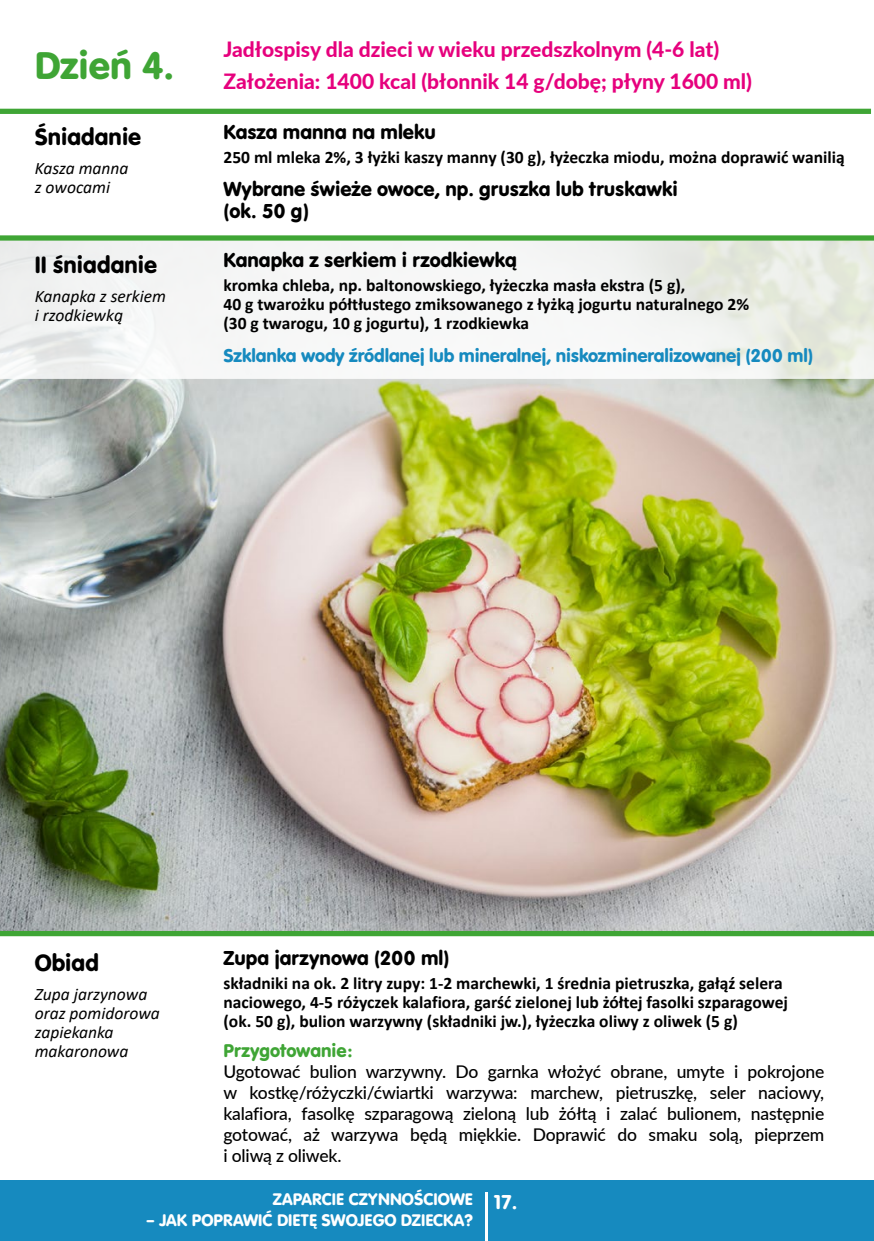
<style>
.page{position:relative;width:874px;height:1241px;background:#fff}
.page>*{position:absolute;margin:0;border:0;box-sizing:border-box;transform-origin:0 0}
.t1{font:40.25px "VAG Rundschrift D";color:#3fa535}
.t2{font:24.5px "VAG Rundschrift D";color:#000}
.t3{font:21px/22.6px "VAG Rundschrift D";color:#000}
.t4{font:800 21px/31.5px "Lato";color:#e6007d}
.t5{font:19.25px "VAG Rundschrift D";letter-spacing:-.01em;color:#168abf}
.t6{font:19.25px "VAG Rundschrift D";color:#3fa535}
.t7{font:700 17.5px/18.9px "Calibri";color:#000}
.t8{font:500 17.5px/21px "Lato";letter-spacing:-.01em;color:#000;text-align:justify}
.t9{font:italic 17.5px/18.9px "Calibri";color:#000}
.t10{font:17.5px "VAG Rundschrift D";color:#fff}
.s1{font-size:21px}
</style>
<div class="page">
<div style="left:0;top:1179px;width:872px;height:61px;background:#168abf"></div>
<hr style="left:485px;top:1191px;width:2px;height:49px;background:#fff">
<img style="left:0;top:379px;width:873px;height:551px">
<svg style="left:0;top:240px;width:873px;height:139px;fill:#f5f6f5"></svg>
<div style="left:0;top:109px;width:870px;height:5px;background:#3fa535"></div>
<div style="left:0;top:235px;width:873px;height:5px;background:#3fa535"></div>
<div style="left:0;top:930px;width:873px;height:6px;background:#3fa535"></div>
<h1 class="t1" style="left:35px;top:42px;width:141px">Dzień 4.</h1>
<h2 class="t2" style="left:35px;top:122px;width:108px">Śniadanie</h2>
<p class="t9" style="left:35px;top:158px;width:95px">Kasza manna z owocami</p>
<h2 class="t2" style="left:35px;top:250px;width:124px">II śniadanie</h2>
<p class="t9" style="left:35px;top:286px;width:133px">Kanapka z serkiem i rzodkiewką</p>
<p class="t4" style="left:223px;top:33px;width:530px">Jadłospisy dla dzieci w wieku przedszkolnym (4-6 lat)<br>Założenia: 1400 kcal (błonnik 14 g/dobę; płyny 1600 ml)</p>
<p class="t3" style="left:223px;top:121px;width:214px">Kasza manna na mleku</p>
<p class="t7" style="left:223px;top:147px;width:622px">250 ml mleka 2%, 3 łyżki kaszy manny (30 g), łyżeczka miodu, można doprawić wanilią</p>
<p class="t3" style="left:223px;top:177px;width:455px">Wybrane świeże owoce, np. gruszka lub truskawki (ok. 50 g)</p>
<p class="t3" style="left:223px;top:248px;width:295px">Kanapka z serkiem i rzodkiewką</p>
<p class="t7" style="left:223px;top:275px;width:527px">kromka chleba, np. baltonowskiego, łyżeczka masła ekstra (5 g),<br>40 g twarożku półtłustego zmiksowanego z łyżką jogurtu naturalnego 2% (30 g twarogu, 10 g jogurtu), 1 rzodkiewka</p>
<p class="t5" style="left:223px;top:344px;width:591px">Szklanka wody źródlanej lub mineralnej, niskozmineralizowanej (200 ml)</p>
<h2 class="t2" style="left:35px;top:947px;width:66px">Obiad</h2>
<p class="t9" style="left:35px;top:983px;width:127px">Zupa jarzynowa oraz pomidorowa zapiekanka makaronowa</p>
<p class="t3" style="left:223px;top:946px;width:227px">Zupa jarzynowa (200 ml)</p>
<p class="t7" style="left:223px;top:973px;width:565px">składniki na ok. 2 litry zupy: 1-2 marchewki, 1 średnia pietruszka, gałąź selera naciowego, 4-5 różyczek kalafiora, garść zielonej lub żółtej fasolki szparagowej (ok. 50 g), bulion warzywny (składniki jw.), łyżeczka oliwy z oliwek (5 g)</p>
<p class="t6" style="left:223px;top:1039px;width:131px">Przygotowanie:</p>
<p class="t8" style="left:223px;top:1060px;width:602px">Ugotować bulion warzywny. Do garnka włożyć obrane, umyte i pokrojone w kostkę/różyczki/ćwiartki warzywa: marchew, pietruszkę, seler naciowy, kalafiora, fasolkę szparagową zieloną lub żółtą i zalać bulionem, następnie gotować, aż warzywa będą miękkie. Doprawić do smaku solą, pieprzem i oliwą z oliwek.</p>
<p class="t10" style="left:272px;top:1188px;width:246px">ZAPARCIE CZYNNOŚCIOWE <span class="s1">17.</span></p>
<p class="t10" style="left:146px;top:1209px;width:328px">– JAK POPRAWIĆ DIETĘ SWOJEGO DZIECKA?</p>
</div>
